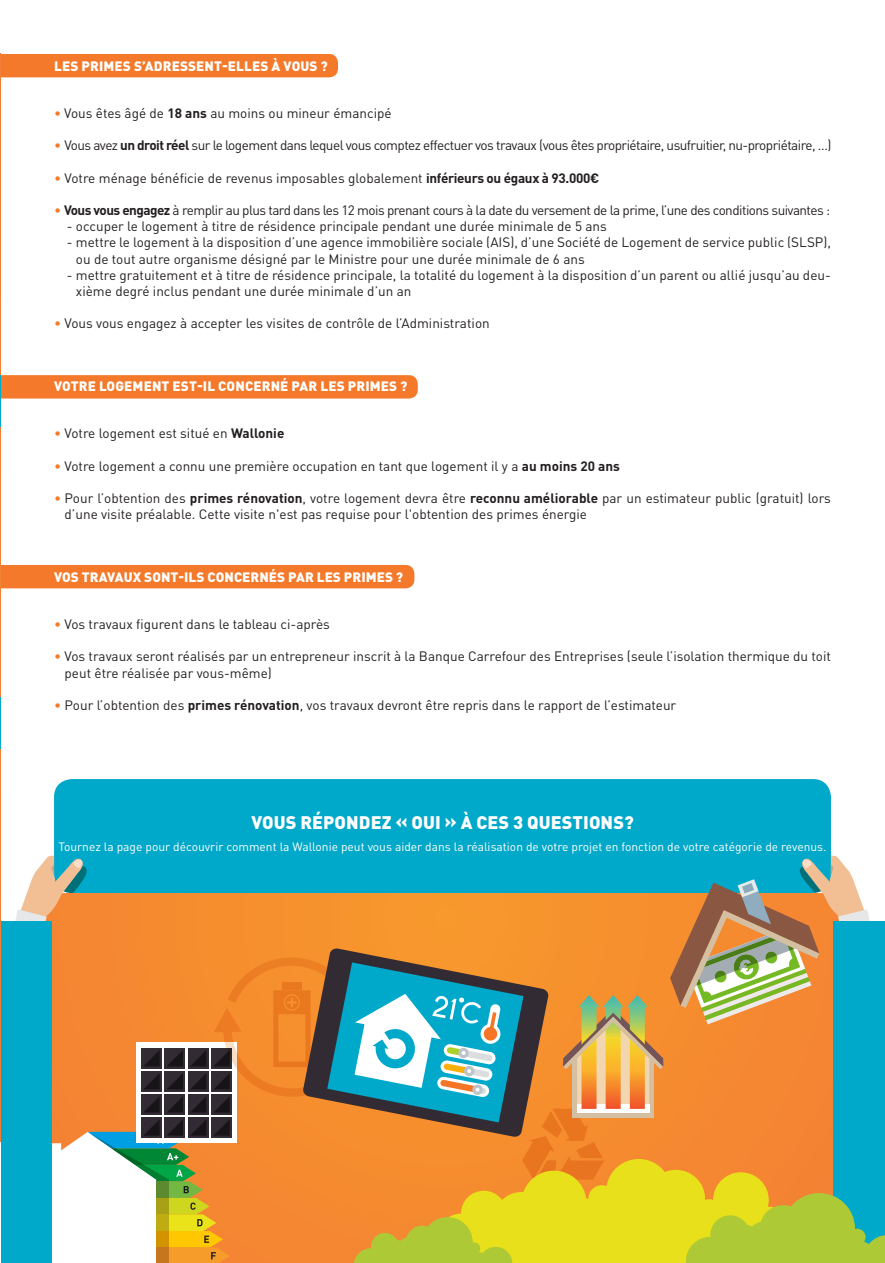
<style>
.page{position:relative;width:885px;height:1263px;background:#fff}
.page>*{position:absolute;margin:0;border:0;box-sizing:border-box;transform-origin:0 0}
.t1{font:900 18px "DIN Pro";letter-spacing:.005em;color:#fff}
.t2{font:13.5px/16.2px "DIN Pro";color:#231f20}
.t3{font:13.5px "DIN Pro";letter-spacing:-.04em;color:#231f20}
.t4{font:900 13.5px "DIN Pro";letter-spacing:.01em;color:#fff}
.t5{font:12px "DIN Pro";color:#fff}
.s1{color:#f4792a}
.s2{font-weight:700}
</style>
<div class="page">
<div style="left:54px;top:779px;width:776px;height:114px;background:#00a8c9;border-radius:18px"></div>
<div style="left:0;top:921px;width:51px;height:342px;background:#00a8c9"></div>
<div style="left:1px;top:54px;width:337px;height:23px;background:#f4792a"></div>
<div style="left:1px;top:375px;width:417px;height:23px;background:#f4792a"></div>
<div style="left:1px;top:565px;width:413px;height:23px;background:#f4792a"></div>
<svg style="left:15px;top:856px;width:869px;height:407px"></svg>
<hr style="left:0;top:54px;width:1px;height:1209px;background:#f47e35">
<hr style="left:0;top:698px;width:1px;height:51px;background:#00a9ca">
<hr style="left:0;top:375px;width:1px;height:51px;background:#00a9ca">
<hr style="left:0;top:1142px;width:1px;height:121px;background:#fff">
<p class="t4" style="left:54px;top:57px;width:275px">LES PRIMES S’ADRESSENT-ELLES À VOUS ?</p>
<p class="t2" style="left:54px;top:104px;width:339px"><span class="s1">•</span> Vous êtes âgé de <span class="s2">18 ans</span> au moins ou mineur émancipé</p>
<p class="t3" style="left:54px;top:136px;width:778px"><span class="s1">•</span> Vous avez <span class="s2">un droit réel</span> sur le logement dans lequel vous comptez effectuer vos travaux (vous êtes propriétaire, usufruitier, nu-propriétaire, …)</p>
<p class="t2" style="left:54px;top:169px;width:546px"><span class="s1">•</span> Votre ménage bénéficie de revenus imposables globalement <span class="s2">inférieurs ou égaux à 93.000€</span></p>
<p class="t3" style="left:54px;top:201px;width:777px"><span class="s1">•</span> <span class="s2">Vous vous engagez</span> à remplir au plus tard dans les 12 mois prenant cours à la date du versement de la prime, l’une des conditions suivantes :</p>
<p class="t2" style="left:67px;top:218px;width:541px">- occuper le logement à titre de résidence principale pendant une durée minimale de 5 ans</p>
<p class="t2" style="left:76px;top:234px;width:756px;text-indent:-9px">- mettre le logement à la disposition d’une agence immobilière sociale (AIS), d’une Société de Logement de service public (SLSP), ou de tout autre organisme désigné par le Ministre pour une durée minimale de 6 ans</p>
<p class="t2" style="left:76px;top:266px;width:756px;text-indent:-9px">- mettre gratuitement et à titre de résidence principale, la totalité du logement à la disposition d’un parent ou allié jusqu’au deu&shy;xième degré inclus pendant une durée minimale d’un an</p>
<p class="t2" style="left:54px;top:315px;width:437px"><span class="s1">•</span> Vous vous engagez à accepter les visites de contrôle de l’Administration</p>
<p class="t4" style="left:54px;top:377px;width:355px">VOTRE LOGEMENT EST-IL CONCERNÉ PAR LES PRIMES ?</p>
<p class="t2" style="left:54px;top:425px;width:232px"><span class="s1">•</span> Votre logement est situé en <span class="s2">Wallonie</span></p>
<p class="t2" style="left:54px;top:457px;width:567px"><span class="s1">•</span> Votre logement a connu une première occupation en tant que logement il y a <span class="s2">au moins 20 ans</span></p>
<p class="t2" style="left:65px;top:489px;width:767px;text-indent:-11px"><span class="s1">•</span> Pour l’obtention des <span class="s2">primes rénovation</span>, votre logement devra être <span class="s2">reconnu améliorable</span> par un estimateur public (gratuit) lors d’une visite préalable. Cette visite n'est pas requise pour l'obtention des primes énergie</p>
<p class="t4" style="left:54px;top:568px;width:350px">VOS TRAVAUX SONT-ILS CONCERNÉS PAR LES PRIMES ?</p>
<p class="t2" style="left:54px;top:615px;width:277px"><span class="s1">•</span> Vos travaux figurent dans le tableau ci-après</p>
<p class="t2" style="left:65px;top:648px;width:767px;text-indent:-11px"><span class="s1">•</span> Vos travaux seront réalisés par un entrepreneur inscrit à la Banque Carrefour des Entreprises (seule l’isolation thermique du toit peut être réalisée par vous-même)</p>
<p class="t2" style="left:54px;top:696px;width:623px"><span class="s1">•</span> Pour l’obtention des <span class="s2">primes rénovation</span>, vos travaux devront être repris dans le rapport de l’estimateur</p>
<h1 class="t1" style="left:251px;top:810px;width:384px">VOUS RÉPONDEZ « OUI » À CES 3 QUESTIONS?</h1>
<p class="t5" style="left:58px;top:839px;width:769px">Tournez la page pour découvrir comment la Wallonie peut vous aider dans la réalisation de votre projet en fonction de votre catégorie de revenus.</p>
</div>
